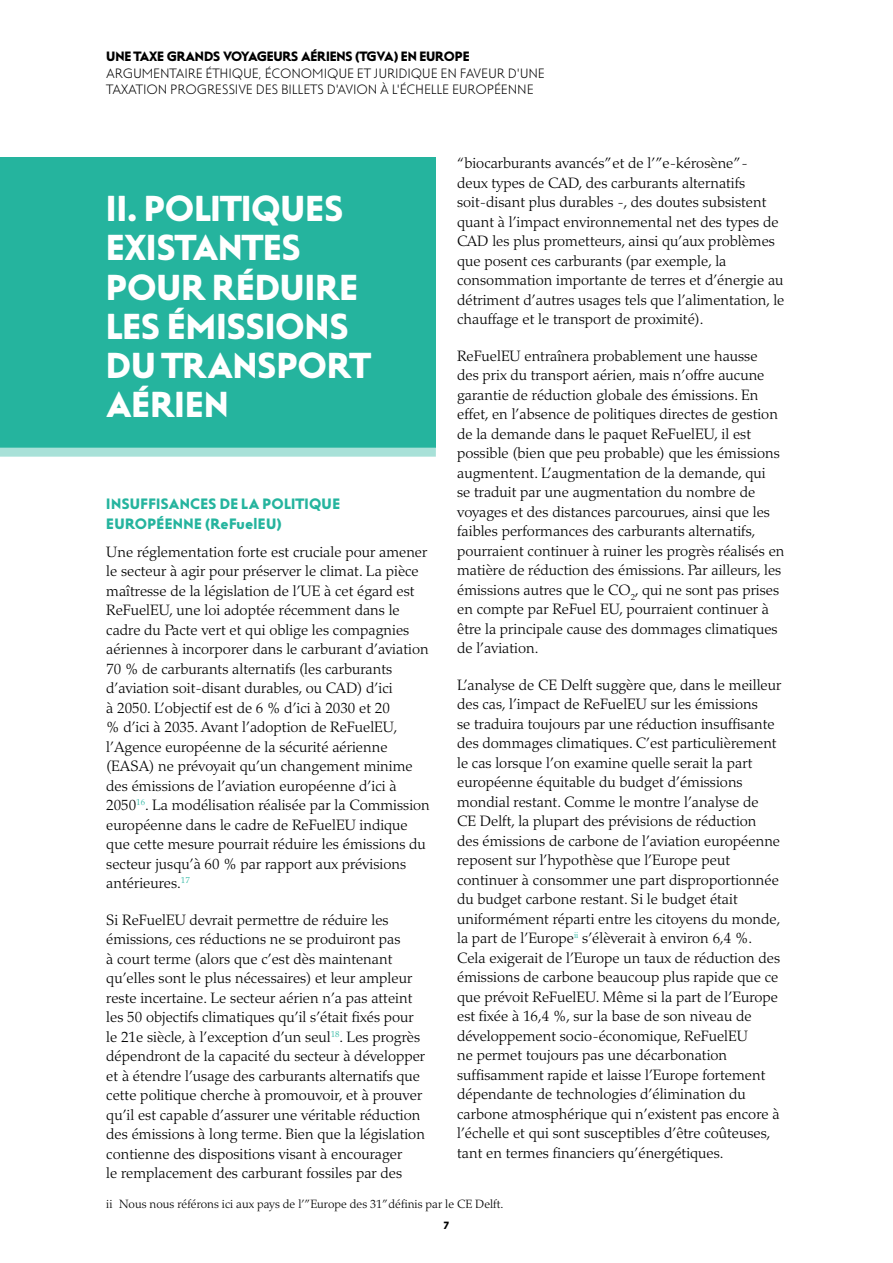
<style>
.page{position:relative;width:893px;height:1263px;background:#fff}
.page>*{position:absolute;margin:0;border:0;box-sizing:border-box;transform-origin:0 0}
.NEW_CHAPTER{font:36px/39px "Steagal Bo";letter-spacing:.005em;color:#fff}
.BODY{font:300 15px/19.5px "Palatino LT Std";color:#000}
.CROSSHEAD_1{font:15px/19.5px "Steagal Bo";letter-spacing:.03em;color:#25b49e}
.t1{font:13.5px/16.5px "Steagal Li";letter-spacing:-.01em;color:#000}
.t2{font:13.5px "Steagal Bo";letter-spacing:-.01em;color:#000}
.Footnotes{font:300 12px "Palatino LT Std";color:#000}
.t3{font:10.5px "Steagal Bo";color:#000}
</style>
<div class="page">
<div style="left:0;top:157px;width:436px;height:291px;background:#25b49e"></div>
<div style="left:0;top:448px;width:436px;height:9px;background:#a8e1d8"></div>
<p class="t2" style="left:106px;top:49px;width:365px">UNE TAXE GRANDS VOYAGEURS AÉRIENS (TGVA) EN EUROPE</p>
<p class="t1" style="left:106px;top:65px;width:440px">ARGUMENTAIRE ÉTHIQUE, ÉCONOMIQUE ET JURIDIQUE EN FAVEUR D'UNE<br>TAXATION PROGRESSIVE DES BILLETS D'AVION À L'ÉCHELLE EUROPÉENNE</p>
<p class="BODY" style="left:457px;top:154px;width:329px">“biocarburants avancés”et de l’”e-kérosène”-<br>deux types de CAD, des carburants alternatifs soit-disant plus durables -, des doutes subsistent quant à l’impact environnemental net des types de CAD les plus prometteurs, ainsi qu’aux problèmes que posent ces carburants (par exemple, la consommation importante de terres et d’énergie au détriment d’autres usages tels que l’alimentation, le chauffage et le transport de proximité).</p>
<p class="BODY" style="left:457px;top:346px;width:329px">ReFuelEU entraînera probablement une hausse<br>des prix du transport aérien, mais n’offre aucune garantie de réduction globale des émissions. En effet, en l’absence de politiques directes de gestion de la demande dans le paquet ReFuelEU, il est possible (bien que peu probable) que les émissions augmentent. L’augmentation de la demande, qui<br>se traduit par une augmentation du nombre de voyages et des distances parcourues, ainsi que les faibles performances des carburants alternatifs, pourraient continuer à ruiner les progrès réalisés en matière de réduction des émissions. Par ailleurs, les émissions autres que le CO<sub>2</sub>, qui ne sont pas prises en compte par ReFuel EU, pourraient continuer à être la principale cause des dommages climatiques de l’aviation.</p>
<p class="BODY" style="left:457px;top:675px;width:326px">L’analyse de CE Delft suggère que, dans le meilleur des cas, l’impact de ReFuelEU sur les émissions<br>se traduira toujours par une réduction insuffisante des dommages climatiques. C’est particulièrement le cas lorsque l’on examine quelle serait la part européenne équitable du budget d’émissions mondial restant. Comme le montre l’analyse de<br>CE Delft, la plupart des prévisions de réduction des émissions de carbone de l’aviation européenne reposent sur l’hypothèse que l’Europe peut continuer à consommer une part disproportionnée du budget carbone restant. Si le budget était uniformément réparti entre les citoyens du monde, la part de l’Europe<sup>ii</sup> s’élèverait à environ 6,4 %.<br>Cela exigerait de l’Europe un taux de réduction des émissions de carbone beaucoup plus rapide que ce que prévoit ReFuelEU. Même si la part de l’Europe est fixée à 16,4 %, sur la base de son niveau de développement socio-économique, ReFuelEU<br>ne permet toujours pas une décarbonation suffisamment rapide et laisse l’Europe fortement dépendante de technologies d’élimination du carbone atmosphérique qui n’existent pas encore à l’échelle et qui sont susceptibles d’être coûteuses, tant en termes financiers qu’énergétiques.</p>
<p class="NEW_CHAPTER" style="left:106px;top:190px;width:265px">II. POLITIQUES<br>EXISTANTES<br>POUR RÉDUIRE<br>LES ÉMISSIONS<br>DU TRANSPORT<br>AÉRIEN</p>
<h2 class="CROSSHEAD_1" style="left:106px;top:494px;width:235px">INSUFFISANCES DE LA POLITIQUE<br>EUROPÉENNE (ReFuelEU)</h2>
<p class="BODY" style="left:106px;top:542px;width:325px">Une réglementation forte est cruciale pour amener le secteur à agir pour préserver le climat. La pièce maîtresse de la législation de l’UE à cet égard est ReFuelEU, une loi adoptée récemment dans le cadre du Pacte vert et qui oblige les compagnies aériennes à incorporer dans le carburant d’aviation 70 % de carburants alternatifs (les carburants d’aviation soit-disant durables, ou CAD) d’ici<br>à 2050. L’objectif est de 6 % d’ici à 2030 et 20<br>% d’ici à 2035. Avant l’adoption de ReFuelEU, l’Agence européenne de la sécurité aérienne (EASA) ne prévoyait qu’un changement minime des émissions de l’aviation européenne d’ici à 2050<sup>16</sup>. La modélisation réalisée par la Commission européenne dans le cadre de ReFuelEU indique que cette mesure pourrait réduire les émissions du secteur jusqu’à 60 % par rapport aux prévisions antérieures.<sup>17</sup></p>
<p class="BODY" style="left:106px;top:910px;width:320px">Si ReFuelEU devrait permettre de réduire les émissions, ces réductions ne se produiront pas<br>à court terme (alors que c’est dès maintenant qu’elles sont le plus nécessaires) et leur ampleur reste incertaine. Le secteur aérien n’a pas atteint les 50 objectifs climatiques qu’il s’était fixés pour le 21e siècle, à l’exception d’un seul<sup>18</sup>. Les progrès dépendront de la capacité du secteur à développer et à étendre l’usage des carburants alternatifs que cette politique cherche à promouvoir, et à prouver qu’il est capable d’assurer une véritable réduction des émissions à long terme. Bien que la législation contienne des dispositions visant à encourager<br>le remplacement des carburant fossiles par des</p>
<p class="Footnotes" style="left:106px;top:1197px;width:399px">ii Nous nous référons ici aux pays de l’”Europe des 31”définis par le CE Delft.</p>
<p class="t3" style="left:444px;top:1219px;width:7px">7</p>
</div>
